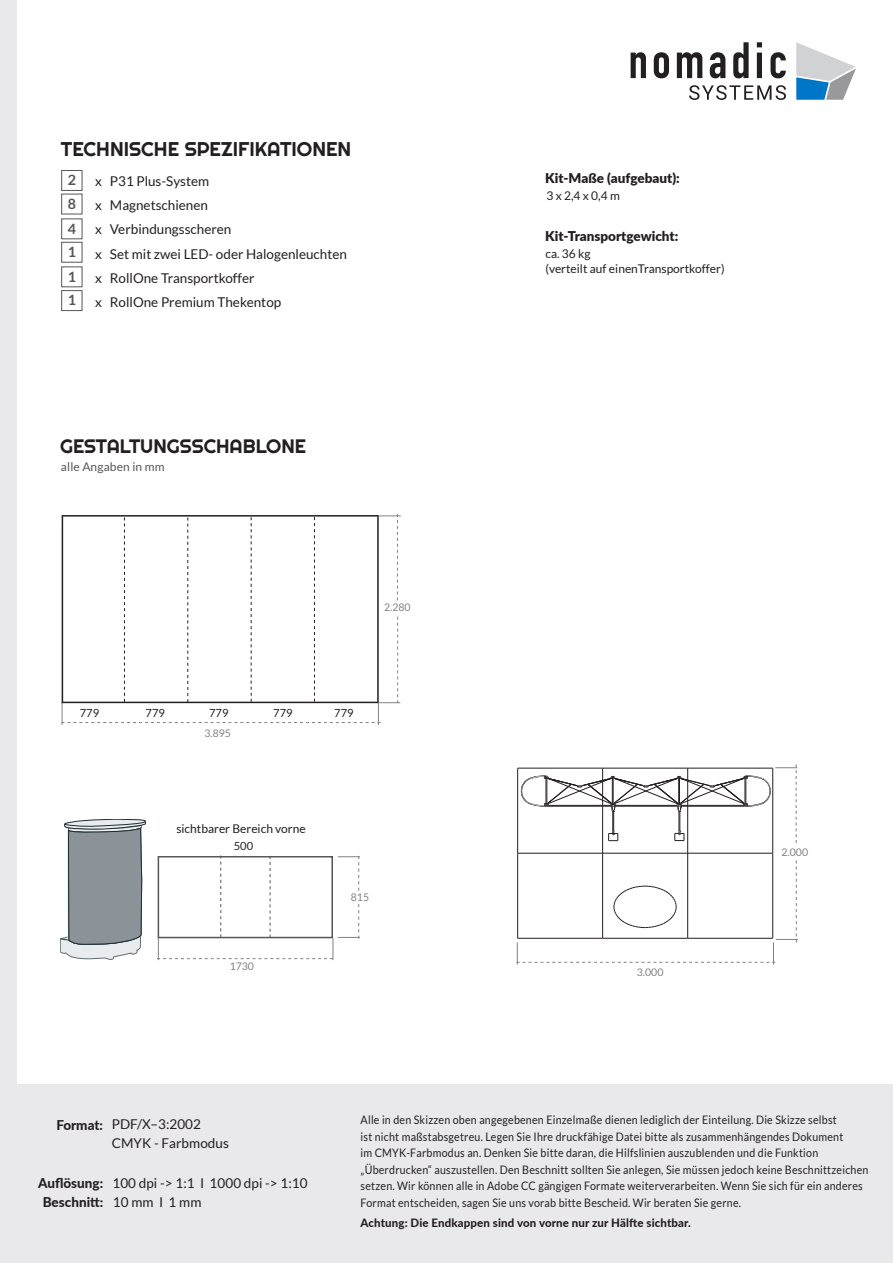
<style>
.page{position:relative;width:893px;height:1263px;background:#fff}
.page>*{position:absolute;margin:0;border:0;box-sizing:border-box;transform-origin:0 0}
.t1{font:19.8px "Righteous";color:#231f20}
.t2{font:19.5px "Righteous";color:#231f20}
.t3{font:700 14.25px/23.7px "Lato";color:#575759}
.t4{font:13.5px/24.3px "Lato";color:#231f20}
.t5{font:900 13.5px "Lato";color:#231f20}
.t6{font:800 13.5px/19.4px "Lato";color:#231f20;text-align:center}
.t7{font:12px/14.4px "Lato";color:#231f20}
.t8{font:12px "Lato";letter-spacing:.01em;color:#575759}
.t9{font:11.7px/16.5px "Lato";letter-spacing:.02em;color:#231f20;scale:.91 1}
.t10{font:800 11.55px "Lato";letter-spacing:.01em;color:#231f20}
.t11{font:11.1px "Lato";color:#231f20}
.t12{font:10.5px "Lato";color:#828283}
</style>
<div class="page">
<svg style="left:61px;top:514px;width:340px;height:211px"></svg>
<div style="left:61px;top:170px;width:21px;height:21px;border:1px solid #575759"></div>
<div style="left:61px;top:218px;width:21px;height:21px;border:1px solid #575759"></div>
<div style="left:61px;top:266px;width:21px;height:21px;border:1px solid #575759"></div>
<div style="left:61px;top:290px;width:21px;height:21px;border:1px solid #575759"></div>
<div style="left:61px;top:242px;width:21px;height:21px;border:1px solid #575759"></div>
<div style="left:61px;top:194px;width:21px;height:20px;border:1px solid #575759"></div>
<svg style="left:60px;top:819px;width:86px;height:140px;background:#a1a8ac"></svg>
<svg style="left:157px;top:855px;width:203px;height:105px"></svg>
<hr style="left:517px;top:853px;width:1px;height:85px;background:#231f20">
<hr style="left:772px;top:853px;width:1px;height:85px;background:#231f20">
<hr style="left:687px;top:806px;width:1px;height:132px;background:#231f20">
<hr style="left:602px;top:806px;width:1px;height:132px;background:#231f20">
<hr style="left:518px;top:853px;width:255px;height:1px;background:#231f20">
<hr style="left:772px;top:768px;width:1px;height:85px;background:#231f20">
<hr style="left:517px;top:768px;width:1px;height:85px;background:#231f20">
<hr style="left:518px;top:768px;width:85px;height:1px;background:#231f20">
<svg style="left:517px;top:860px;width:281px;height:104px"></svg>
<svg style="left:521px;top:764px;width:276px;height:79px"></svg>
<svg style="left:796px;top:42px;width:60px;height:58px"></svg>
<svg style="left:631px;top:52px;width:15px;height:26px"></svg>
<svg style="left:654px;top:52px;width:15px;height:26px"></svg>
<svg style="left:677px;top:52px;width:25px;height:26px"></svg>
<svg style="left:710px;top:52px;width:15px;height:26px"></svg>
<svg style="left:733px;top:42px;width:16px;height:36px"></svg>
<svg style="left:757px;top:42px;width:5px;height:36px"></svg>
<svg style="left:770px;top:52px;width:16px;height:26px"></svg>
<svg style="left:689px;top:85px;width:97px;height:15px"></svg>
<div style="left:0;top:1084px;width:893px;height:179px;background:#e9e8ea"></div>
<div style="left:0;top:0;width:16px;height:1263px;background:#e9e8ea"></div>
<h1 class="t1" style="left:61px;top:137px;width:292px">TECHNISCHE SPEZIFIKATIONEN</h1>
<p class="t3" style="left:68px;top:168px;width:10px">2</p>
<p class="t4" style="left:95px;top:169px;width:253px">x P31 Plus-System<br>x Magnetschienen<br>x Verbindungsscheren<br>x Set mit zwei LED- oder Halogenleuchten x RollOne Transportkoffer<br>x RollOne Premium Thekentop</p>
<p class="t3" style="left:68px;top:192px;width:10px">8</p>
<p class="t3" style="left:68px;top:216px;width:10px">4</p>
<p class="t3" style="left:68px;top:264px;width:10px">1<br>1</p>
<p class="t3" style="left:68px;top:240px;width:10px">1</p>
<h2 class="t2" style="left:60px;top:435px;width:248px">GESTALTUNGSSCHABLONE</h2>
<p class="t8" style="left:61px;top:460px;width:105px">alle Angaben in mm</p>
<p class="t12" style="left:384px;top:601px;width:28px">2.280</p>
<p class="t11" style="left:80px;top:707px;width:21px">779</p>
<p class="t11" style="left:146px;top:707px;width:21px">779</p>
<p class="t11" style="left:209px;top:707px;width:21px">779</p>
<p class="t11" style="left:273px;top:707px;width:21px">779</p>
<p class="t11" style="left:334px;top:707px;width:21px">779</p>
<p class="t12" style="left:204px;top:727px;width:28px">3.895</p>
<p class="t7" style="left:176px;top:821px;width:131px">sichtbarer Bereich vorne</p>
<p class="t11" style="left:234px;top:840px;width:21px">500</p>
<p class="t12" style="left:230px;top:961px;width:26px">1730</p>
<p class="t12" style="left:351px;top:892px;width:20px">815</p>
<p class="t5" style="left:545px;top:168px;width:136px">Kit-Maße (aufgebaut):</p>
<p class="t7" style="left:546px;top:188px;width:75px">3 x 2,4 x 0,4 m</p>
<p class="t5" style="left:545px;top:226px;width:135px">Kit-Transportgewicht:</p>
<p class="t7" style="left:545px;top:247px;width:181px">ca. 36 kg<br>(verteilt auf einenTransportkoffer)</p>
<p class="t12" style="left:637px;top:967px;width:28px">3.000</p>
<p class="t12" style="left:781px;top:846px;width:28px">2.000</p>
<p class="t6" style="left:56px;top:1114px;width:48px">Format:</p>
<p class="t6" style="left:38px;top:1172px;width:67px">Auflösung:<br>Beschnitt:</p>
<p class="t4" style="left:112px;top:1114px;width:119px;line-height:19.5px">PDF/X–3:2002<br>CMYK - Farbmodus</p>
<p class="t4" style="left:112px;top:1173px;width:197px;line-height:19.4px">100 dpi -&gt; 1:1 I 1000 dpi -&gt; 1:10<br>10 mm I 1 mm</p>
<p class="t9" style="left:361px;top:1112px;width:560px">Alle in den Skizzen oben angegebenen Einzelmaße dienen lediglich der Einteilung. Die Skizze selbst<br>ist nicht maßstabsgetreu. Legen Sie Ihre druckfähige Datei bitte als zusammenhängendes Dokument<br>im CMYK-Farbmodus an. Denken Sie bitte daran, die Hilfslinien auszublenden und die Funktion „Überdrucken“ auszustellen. Den Beschnitt sollten Sie anlegen, Sie müssen jedoch keine Beschnittzeichen setzen. Wir können alle in Adobe CC gängigen Formate weiterverarbeiten. Wenn Sie sich für ein anderes Format entscheiden, sagen Sie uns vorab bitte Bescheid. Wir beraten Sie gerne.</p>
<p class="t10" style="left:361px;top:1214px;width:332px">Achtung: Die Endkappen sind von vorne nur zur Hälfte sichtbar.</p>
</div>
